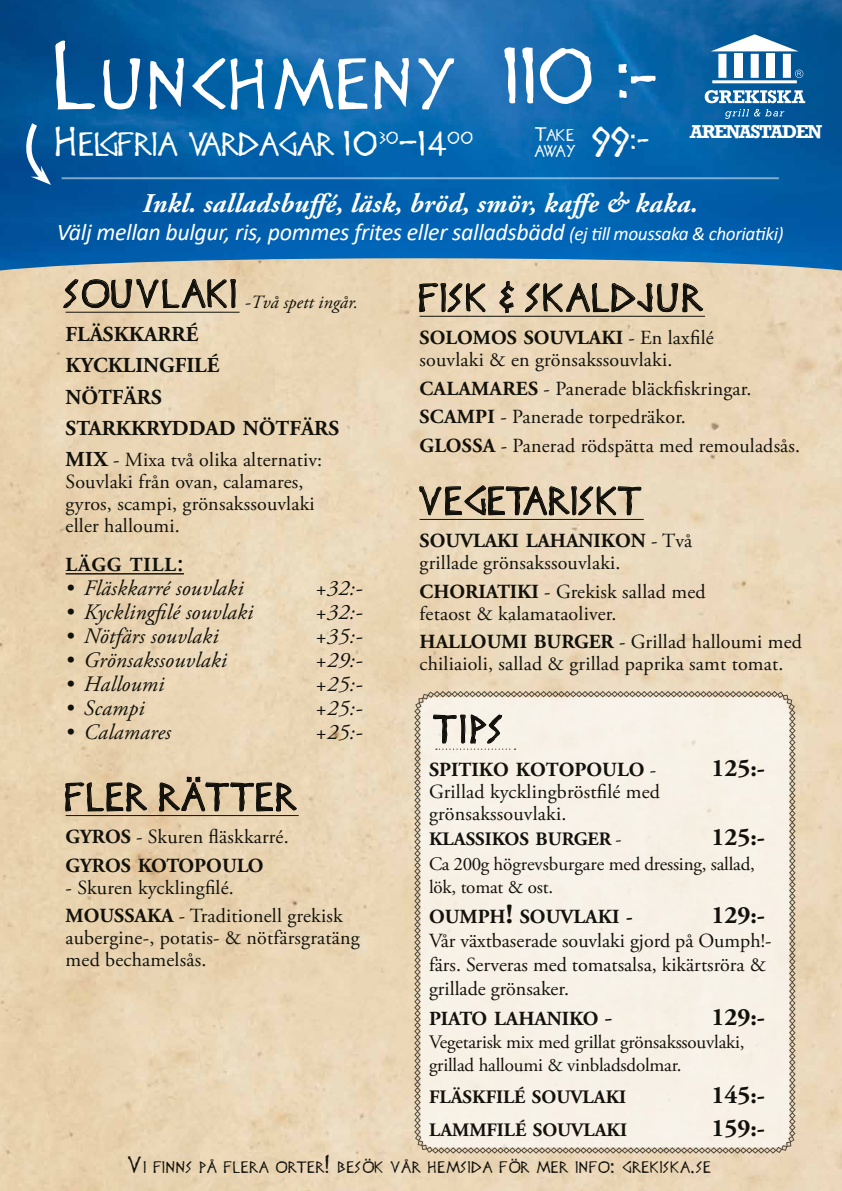
<style>
.page{position:relative;width:842px;height:1191px;background:#fff}
.page>*{position:absolute;margin:0;border:0;box-sizing:border-box;transform-origin:0 0}
.t1{font:70px "Disney Heroic";color:#fff}
.t2{font:64px "Disney Heroic";color:#fff}
.t3{font:38.1px "Disney Heroic";color:#fff}
.t4{font:35px "Disney Heroic";color:#12110b}
.t5{font:29.8px "Disney Heroic";letter-spacing:-.055em;color:#fff}
.t6{font:italic 700 27px "Adobe Garamond Pro";letter-spacing:.015em;color:#fff}
.t7{font:700 25px "Adobe Garamond Pro";color:#12110b}
.t8{font:700 25px "Adobe Garamond Pro";color:#12110b}
.t9{font:italic 24px "Calibri";letter-spacing:-.015em;color:#fff}
.t10{font:italic 22px "Adobe Garamond Pro";letter-spacing:.01em;color:#12110b}
.t11{font:700 21.3px/31.4px "Adobe Garamond Pro";color:#12110b}
.t12{font:20px/22px "Adobe Garamond Pro";letter-spacing:.01em;color:#12110b}
.t13{font:700 20px/28.6px "Adobe Garamond Pro";color:#12110b}
.t14{font:700 19.9px "Adobe Garamond Pro";letter-spacing:.045em;color:#12110b}
.t15{font:700 19.2px "Rockwell";letter-spacing:-.08em;color:#fff}
.t16{font:19px/22.8px "Adobe Garamond Pro";letter-spacing:-.01em;color:#12110b}
.t17{font:700 18.9px "Adobe Garamond Pro";color:#12110b}
.t18{font:italic 18.6px "Adobe Garamond Pro";color:#12110b}
.t19{font:15.1px "Disney Heroic";letter-spacing:-.055em;color:#fff}
.t20{font:14.7px "Disney Heroic";color:#12110b}
.s1{font-size:86px}
.s2{font-size:37px}
.s3{font-size:31px}
.s4{font-size:33.6px}
.s5{font-size:19.2px}
.s6{font-family:"Disney Heroic";font-style:normal;font-size:35px}
.s7{font-weight:700;font-size:21.3px}
.s8{font-weight:400;font-size:28.4px}
.s9{font-weight:400}
.s10{font-weight:700}
.s11{font-size:72px}
.s12{font-size:17.5px}
.s13{font-size:30.7px}
.s14{font-weight:400;font-size:19px}
.s15{color:#12110c}
.s16{font-size:28.6px}
.s17{font-weight:400;font-size:25px}
.s18{font-size:21px}
</style>
<div class="page">
<img style="left:0;top:270px;width:842px;height:921px">
<img style="left:0;top:0;width:842px;height:270px">
<svg style="left:711px;top:34px;width:88px;height:17px"></svg>
<div style="left:718px;top:54px;width:8px;height:24px;background:#fff"></div>
<div style="left:734px;top:54px;width:9px;height:24px;background:#fff"></div>
<div style="left:751px;top:54px;width:8px;height:24px;background:#fff"></div>
<div style="left:767px;top:54px;width:8px;height:24px;background:#fff"></div>
<div style="left:783px;top:54px;width:8px;height:24px;background:#fff"></div>
<hr style="left:712px;top:80px;width:85px;height:3px;background:#fff">
<svg style="left:795px;top:70px;width:8px;height:8px"></svg>
<svg style="left:705px;top:90px;width:100px;height:13px"></svg>
<svg style="left:725px;top:109px;width:59px;height:9px"></svg>
<svg style="left:24px;top:119px;width:27px;height:66px"></svg>
<hr style="left:66px;top:312px;width:174px;height:1px;background:#12110b">
<hr style="left:66px;top:573px;width:118px;height:1px;background:#12110b">
<hr style="left:66px;top:815px;width:233px;height:1px;background:#12110b">
<svg style="left:64px;top:275px;width:172px;height:33px;background:#c5b397"></svg>
<svg style="left:65px;top:779px;width:82px;height:32px;background:#beaa8b"></svg>
<svg style="left:159px;top:777px;width:137px;height:34px;background:#c2af92"></svg>
<hr style="left:420px;top:316px;width:285px;height:1px;background:#12110b">
<hr style="left:420px;top:519px;width:224px;height:1px;background:#12110b">
<svg style="left:419px;top:283px;width:66px;height:29px;background:#bbab93"></svg>
<svg style="left:500px;top:281px;width:14px;height:32px"></svg>
<svg style="left:525px;top:280px;width:178px;height:32px;background:#c3b296"></svg>
<svg style="left:419px;top:485px;width:222px;height:30px;background:#bfaf96"></svg>
<svg style="left:414px;top:691px;width:382px;height:462px;background:#f2ebe0"></svg>
<hr style="left:62px;top:177px;width:717px;height:2px;background:#fff">
<h2 class="t2" style="left:55px;top:45px;width:408px"><span class="s1">L</span>UNCHMENY</h2>
<h3 class="t5" style="left:56px;top:126px;width:420px"><span class="s2">H</span> ELGFRIA VARDAGAR <span class="s3">10</span><sup>30</sup><span class="s4">-</span><span class="s3">14</span><sup>00</sup></h3>
<h3 class="t6" style="left:142px;top:188px;width:557px">Inkl. salladsbuffé, läsk, bröd, smör, kaffe &amp; kaka.</h3>
<p class="t9" style="left:57px;top:215px;width:728px">Välj mellan bulgur, ris, pommes frites eller salladsbädd <span class="s5">(ej till moussaka &amp; choriatiki)</span></p>
<p class="t18" style="left:66px;top:290px;width:294px"><span class="s6">SOUVLAKI</span> -Två spett ingår.</p>
<p class="t11" style="left:66px;top:319px;width:275px">FLÄSKKARRÉ<br>KYCKLINGFILÉ<br>NÖTFÄRS<br>STARKKRYDDAD NÖTFÄRS</p>
<p class="t12" style="left:66px;top:450px;width:258px"><span class="s7">MIX</span> - Mixa två olika alternativ:<br>Souvlaki från ovan, calamares, gyros, scampi, grönsakssouvlaki eller halloumi.</p>
<p class="t14" style="left:66px;top:553px;width:120px">LÄGG TILL<span class="s8">:</span></p>
<p class="t10" style="left:66px;top:575px;width:179px">• Fläskkarré souvlaki</p>
<p class="t10" style="left:315px;top:575px;width:49px">+32:-</p>
<p class="t10" style="left:66px;top:599px;width:189px">• Kycklingfilé souvlaki</p>
<p class="t10" style="left:315px;top:599px;width:49px">+32:-</p>
<p class="t10" style="left:66px;top:623px;width:154px">• Nötfärs souvlaki</p>
<p class="t10" style="left:315px;top:623px;width:49px">+35:-</p>
<p class="t10" style="left:66px;top:647px;width:163px">• Grönsakssouvlaki</p>
<p class="t10" style="left:315px;top:647px;width:49px">+29:-</p>
<p class="t10" style="left:66px;top:671px;width:100px">• Halloumi</p>
<p class="t10" style="left:315px;top:671px;width:49px">+25:-</p>
<p class="t10" style="left:66px;top:695px;width:81px">• Scampi</p>
<p class="t10" style="left:315px;top:695px;width:49px">+25:-</p>
<p class="t10" style="left:66px;top:719px;width:107px">• Calamares</p>
<p class="t10" style="left:315px;top:719px;width:49px">+25:-</p>
<h3 class="t4" style="left:66px;top:775px;width:235px">FLER RÄTTER</h3>
<p class="t13" style="left:66px;top:823px;width:225px">GYROS <span class="s9">- Skuren fläskkarré.<br></span>GYROS KOTOPOULO</p>
<p class="t12" style="left:66px;top:874px;width:279px;line-height:28.6px">- Skuren kycklingfilé.<br><span class="s10">MOUSSAKA</span> - Traditionell grekisk</p>
<p class="t12" style="left:66px;top:927px;width:296px">aubergine-, potatis- &amp; nötfärsgratäng med bechamelsås.</p>
<h1 class="t1" style="left:504px;top:33px;width:158px">110 <span class="s11">:-</span></h1>
<p class="t19" style="left:536px;top:125px;width:41px"><span class="s12">T</span>AKE</p>
<p class="t15" style="left:690px;top:116px;width:134px">ARENASTADEN</p>
<p class="t19" style="left:535px;top:141px;width:44px">AWAY</p>
<h3 class="t3" style="left:592px;top:119px;width:60px">99<sup>:</sup><span class="s13">-</span></h3>
<h3 class="t4" style="left:420px;top:276px;width:287px">FISK &amp; SKALDJUR</h3>
<p class="t12" style="left:420px;top:327px;width:296px"><span class="s10">SOLOMOS SOUVLAKI</span> - En laxfilé souvlaki &amp; en grönsakssouvlaki.</p>
<p class="t12" style="left:420px;top:374px;width:382px;line-height:28.6px"><span class="s10">CALAMARES</span> - Panerade bläckfiskringar.<br><span class="s10">SCAMPI</span> - Panerade torpedräkor.<br><span class="s10">GLOSSA</span> - Panerad rödspätta med remouladsås.</p>
<h3 class="t4" style="left:420px;top:479px;width:226px">VEGETARISKT</h3>
<p class="t12" style="left:420px;top:530px;width:274px"><span class="s10">SOUVLAKI LAHANIKON</span> - Två grillade grönsakssouvlaki.</p>
<p class="t12" style="left:420px;top:581px;width:288px"><span class="s10">CHORIATIKI</span> - Grekisk sallad med fetaost &amp; kalamataoliver.</p>
<p class="t12" style="left:420px;top:631px;width:384px"><span class="s10">HALLOUMI BURGER</span> - Grillad halloumi med chiliaioli, sallad &amp; grillad paprika samt tomat.</p>
<h3 class="t4" style="left:435px;top:707px;width:72px">TIPS</h3>
<p class="t13" style="left:429px;top:756px;width:229px">SPITIKO KOTOPOULO <span class="s9">-</span></p>
<p class="t7" style="left:711px;top:754px;width:55px">125:-</p>
<p class="t12" style="left:429px;top:782px;width:233px">Grillad kycklingbröstfilé med grönsakssouvlaki.</p>
<p class="t17" style="left:429px;top:828px;width:194px">KLASSIKOS BURGER <span class="s14">-</span></p>
<p class="t7" style="left:711px;top:823px;width:55px">125:-</p>
<p class="t16" style="left:429px;top:853px;width:327px">Ca 200g <span class="s15">högrevsburgare</span> med dressing, sallad, lök, tomat &amp; ost.</p>
<p class="t13" style="left:429px;top:903px;width:205px">OUMPH<span class="s16">!</span> SOUVLAKI -</p>
<p class="t8" style="left:711px;top:900px;width:55px">129:-</p>
<p class="t12" style="left:429px;top:929px;width:344px;line-height:24px">Vår växtbaserade souvlaki gjord på Oumph!- färs. Serveras med tomatsalsa, kikärtsröra &amp; grillade grönsaker.</p>
<p class="t13" style="left:429px;top:1005px;width:185px">PIATO LAHANIKO <span class="s17">-</span></p>
<p class="t7" style="left:711px;top:1002px;width:55px">129:-</p>
<p class="t16" style="left:429px;top:1031px;width:317px">Vegetarisk mix med grillat grönsakssouvlaki, grillad halloumi &amp; vinbladsdolmar.</p>
<p class="t17" style="left:429px;top:1086px;width:199px">FLÄSKFILÉ SOUVLAKI</p>
<p class="t7" style="left:711px;top:1081px;width:55px">145:-</p>
<p class="t17" style="left:429px;top:1118px;width:200px">LAMMFILÉ SOUVLAKI</p>
<p class="t7" style="left:711px;top:1113px;width:55px">159:-</p>
<p class="t20" style="left:128px;top:1158px;width:586px"><span class="s18">V</span>I FINNS PÅ FLERA ORTER<span class="s18">!</span> BESÖK VÅR HEMSIDA FÖR MER INFO<span class="s18">:</span> GREKISKA<span class="s18">.</span>SE</p>
</div>
